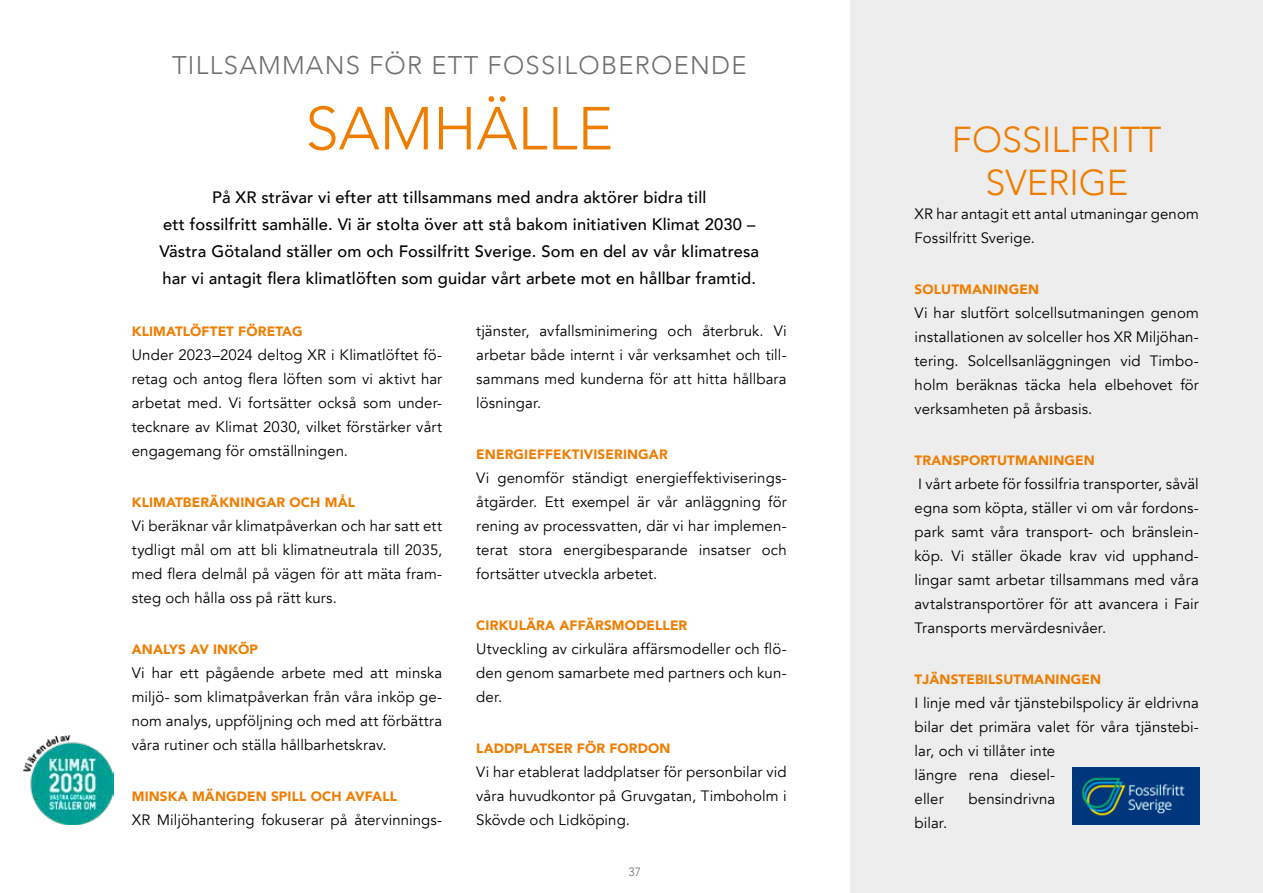
<style>
.page{position:relative;width:1263px;height:893px;background:#fff}
.page>*{position:absolute;margin:0;border:0;box-sizing:border-box;transform-origin:0 0}
.t1{font:300 60px "Avenir";color:#ef7d00}
.t2{font:300 36px/43.2px "Avenir";color:#ef7d00;text-align:center}
.t3{font:300 25.5px "Avenir";letter-spacing:.05em;color:#706f6f}
.t4{font:500 16.5px/27px "Avenir";letter-spacing:.01em;color:#000;text-align:center}
.t5{font:15px/24px "Avenir";letter-spacing:.005em;color:#000;text-align:justify}
.t6{font:900 13.5px "Avenir";letter-spacing:.01em;color:#ef7d00}
.t7{font:300 12px "Avenir";color:#706f6f}
</style>
<div class="page">
<div style="left:850px;top:0;width:413px;height:893px;background:#ededed"></div>
<img style="left:1072px;top:767px;width:127px;height:58px">
<img style="left:24px;top:736px;width:89px;height:89px">
<h3 class="t3" style="left:172px;top:51px;width:576px">TILLSAMMANS FÖR ETT FOSSILOBEROENDE</h3>
<h1 class="t1" style="left:305px;top:93px;width:309px">SAMHÄLLE</h1>
<p class="t4" style="left:159px;top:183px;width:601px">På XR strävar vi efter att tillsammans med andra aktörer bidra till<br>ett fossilfritt samhälle. Vi är stolta över att stå bakom initiativen Klimat 2030 – Västra Götaland ställer om och Fossilfritt Sverige. Som en del av vår klimatresa har vi antagit flera klimatlöften som guidar vårt arbete mot en hållbar framtid.</p>
<p class="t5" style="left:476px;top:319px;width:312px">tjänster, avfallsminimering och återbruk. Vi arbetar både internt i vår verksamhet och till&shy;sammans med kunderna för att hitta hållbara lösningar.</p>
<p class="t6" style="left:476px;top:443px;width:193px">ENERGIEFFEKTIVISERINGAR</p>
<p class="t5" style="left:476px;top:466px;width:312px">Vi genomför ständigt energieffektiviserings&shy;åtgärder. Ett exempel är vår anläggning för rening av processvatten, där vi har implemen&shy;terat stora energibesparande insatser och fortsätter utveckla arbetet.</p>
<p class="t6" style="left:476px;top:614px;width:213px">CIRKULÄRA AFFÄRSMODELLER</p>
<p class="t5" style="left:476px;top:637px;width:312px">Utveckling av cirkulära affärsmodeller och flö&shy;den genom samarbete med partners och kun&shy;der.</p>
<p class="t6" style="left:476px;top:737px;width:196px">LADDPLATSER FÖR FORDON</p>
<p class="t5" style="left:476px;top:760px;width:312px">Vi har etablerat laddplatser för personbilar vid våra huvudkontor på Gruvgatan, Timboholm i Skövde och Lidköping.</p>
<p class="t6" style="left:132px;top:320px;width:172px">KLIMATLÖFTET FÖRETAG</p>
<p class="t5" style="left:132px;top:343px;width:312px">Under 2023–2024 deltog XR i Klimatlöftet fö&shy;retag och antog flera löften som vi aktivt har arbetat med. Vi fortsätter också som under&shy;tecknare av Klimat 2030, vilket förstärker vårt engagemang för omställningen.</p>
<p class="t6" style="left:132px;top:491px;width:225px">KLIMATBERÄKNINGAR OCH MÅL</p>
<p class="t5" style="left:132px;top:514px;width:312px">Vi beräknar vår klimatpåverkan och har satt ett tydligt mål om att bli klimatneutrala till 2035, med flera delmål på vägen för att mäta fram&shy;steg och hålla oss på rätt kurs.</p>
<p class="t6" style="left:132px;top:638px;width:128px">ANALYS AV INKÖP</p>
<p class="t5" style="left:132px;top:661px;width:312px">Vi har ett pågående arbete med att minska miljö- som klimatpåverkan från våra inköp ge&shy;nom analys, uppföljning och med att förbättra våra rutiner och ställa hållbarhetskrav.</p>
<p class="t6" style="left:132px;top:785px;width:267px">MINSKA MÄNGDEN SPILL OCH AVFALL</p>
<p class="t5" style="left:132px;top:808px;width:312px">XR Miljöhantering fokuserar på återvinnings-</p>
<p class="t7" style="left:628px;top:865px;width:14px">37</p>
<h2 class="t2" style="left:952px;top:118px;width:211px">FOSSILFRITT<br>SVERIGE</h2>
<p class="t5" style="left:915px;top:202px;width:286px">XR har antagit ett antal utmaningar genom<br>Fossilfritt Sverige.</p>
<p class="t6" style="left:915px;top:277px;width:126px">SOLUTMANINGEN</p>
<p class="t5" style="left:915px;top:301px;width:286px">Vi har slutfört solcellsutmaningen genom installationen av solceller hos XR Miljöhan&shy;tering. Solcellsanläggningen vid Timbo&shy;holm beräknas täcka hela elbehovet för verksamheten på årsbasis.</p>
<p class="t6" style="left:915px;top:448px;width:182px">TRANSPORTUTMANINGEN</p>
<p class="t5" style="left:915px;top:472px;width:286px">I vårt arbete för fossilfria transporter, såväl egna som köpta, ställer vi om vår fordons&shy;park samt våra transport- och bränslein&shy;köp. Vi ställer ökade krav vid upphand&shy;lingar samt arbetar tillsammans med våra avtalstransportörer för att avancera i Fair Transports mervärdesnivåer.</p>
<p class="t6" style="left:915px;top:667px;width:188px">TJÄNSTEBILSUTMANINGEN</p>
<p class="t5" style="left:915px;top:691px;width:286px;text-align:left">I linje med vår tjänstebilspolicy är eldrivna bilar det primära valet för våra tjänstebi&shy;lar, och vi tillåter inte<br>längre rena diesel-<br>eller</p>
<p class="t5" style="left:968px;top:787px;width:88px">bensindrivna</p>
<p class="t5" style="left:915px;top:811px;width:34px">bilar.</p>
</div>
